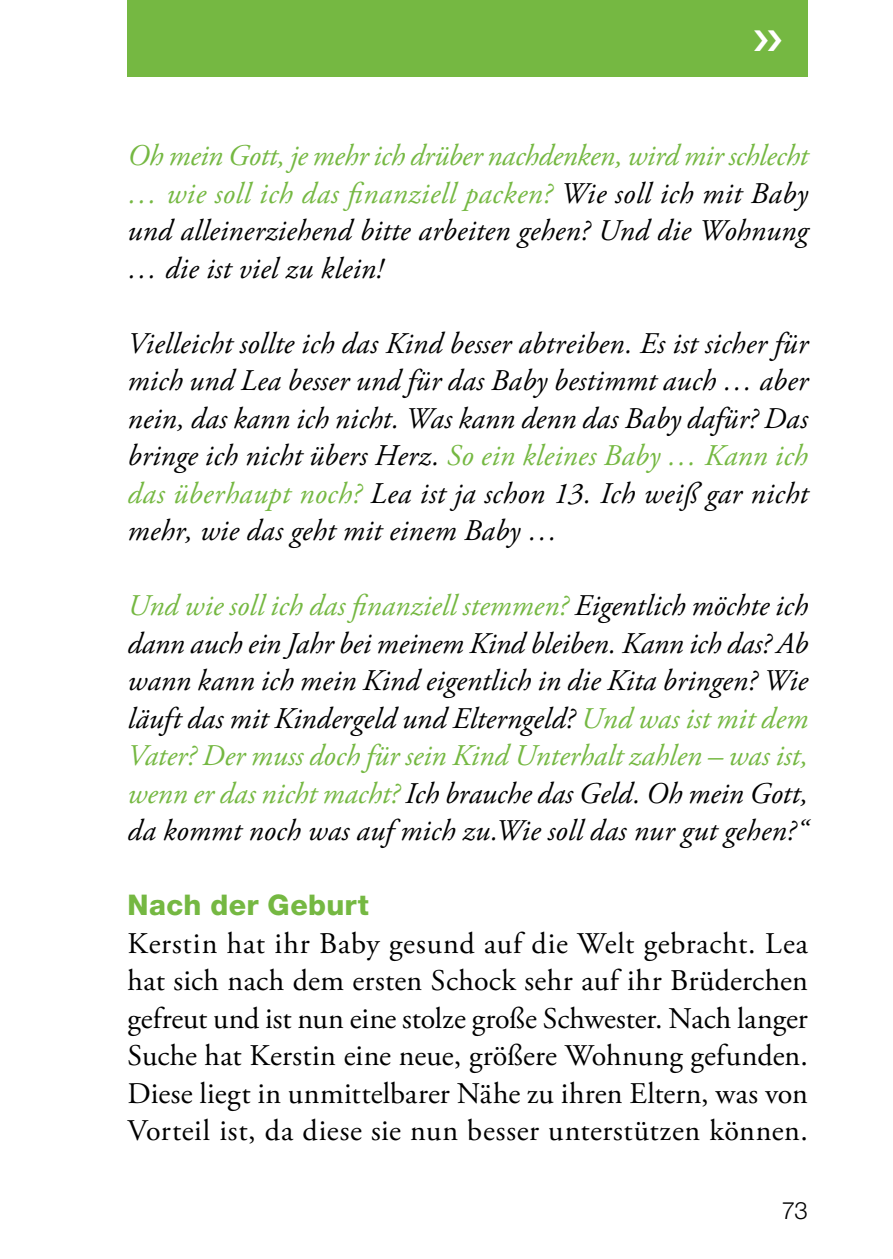
<style>
.page{position:relative;width:893px;height:1259px;background:#fff}
.page>*{position:absolute;margin:0;border:0;box-sizing:border-box;transform-origin:0 0}
.t1{font:italic 30px/37.5px "Adobe Garamond Pro";letter-spacing:.005em;color:#000;text-align:justify}
.t2{font:30px/37.5px "Adobe Garamond Pro";letter-spacing:.02em;color:#000;text-align:justify}
.t3{font:800 28.5px "Helvetica Neue LT";letter-spacing:.01em;color:#75b842}
.t4{font:300 24px "Helvetica Neue LT Pro";color:#000}
.s1{color:#75b842}
</style>
<div class="page">
<div style="left:128px;top:0;width:680px;height:77px;background:#75b842"></div>
<p class="t1" style="left:128px;top:138px;width:682px"><span class="s1">Oh mein Gott, je mehr ich drüber nachdenken, wird mir schlecht … wie soll ich das finanziell packen?</span> Wie soll ich mit Baby und alleinerziehend bitte arbeiten gehen? Und die Wohnung … die ist viel zu klein!</p>
<p class="t1" style="left:128px;top:325px;width:682px">Vielleicht sollte ich das Kind besser abtreiben. Es ist sicher für mich und Lea besser und für das Baby bestimmt auch … aber nein, das kann ich nicht. Was kann denn das Baby dafür? Das bringe ich nicht übers Herz. <span class="s1">So ein kleines Baby … Kann ich das überhaupt noch?</span> Lea ist ja schon 13. Ich weiß gar nicht mehr, wie das geht mit einem Baby …</p>
<p class="t1" style="left:128px;top:588px;width:682px"><span class="s1">Und wie soll ich das finanziell stemmen?</span> Eigentlich möchte ich dann auch ein Jahr bei meinem Kind bleiben. Kann ich das? Ab wann kann ich mein Kind eigentlich in die Kita bringen? Wie läuft das mit Kindergeld und Elterngeld? <span class="s1">Und was ist mit dem Vater? Der muss doch für sein Kind Unterhalt zahlen – was ist, wenn er das nicht macht?</span> Ich brauche das Geld. Oh mein Gott, da kommt noch was auf mich zu.Wie soll das nur gut gehen?“</p>
<p class="t3" style="left:128px;top:888px;width:243px">Nach der Geburt</p>
<p class="t2" style="left:128px;top:925px;width:682px">Kerstin hat ihr Baby gesund auf die Welt gebracht. Lea hat sich nach dem ersten Schock sehr auf ihr Brüderchen gefreut und ist nun eine stolze große Schwester. Nach langer Suche hat Kerstin eine neue, größere Wohnung gefunden.<br>Diese liegt in unmittelbarer Nähe zu ihren Eltern, was von Vorteil ist, da diese sie nun besser unterstützen können.</p>
<p class="t4" style="left:782px;top:1195px;width:28px">73</p>
</div>
